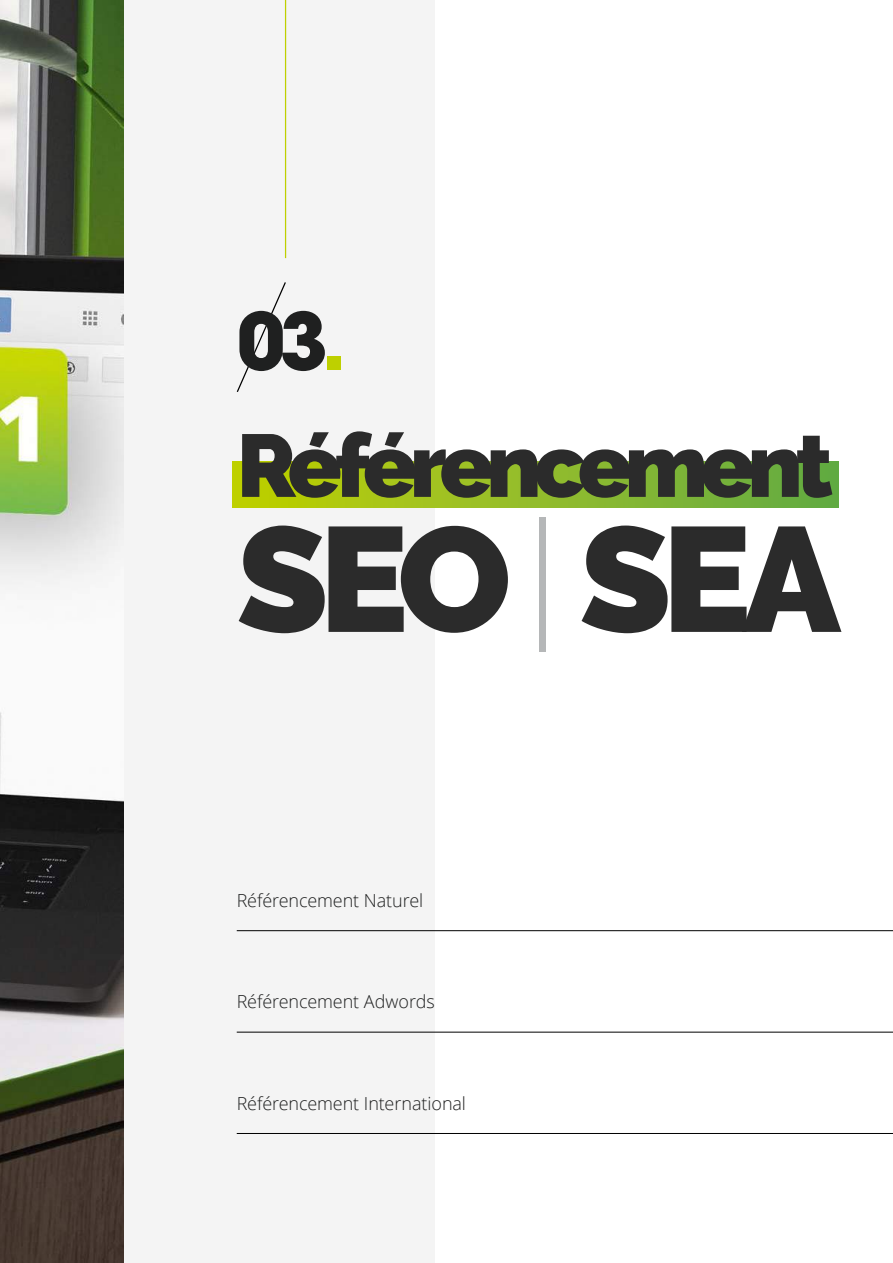
<style>
.page{position:relative;width:893px;height:1263px;background:#fff}
.page>*{position:absolute;margin:0;border:0;box-sizing:border-box;transform-origin:0 0}
.t1{font:900 148.5px "Raleway";letter-spacing:-.06em;color:#2b2b2b}
.t2{font:900 88.5px "Raleway";letter-spacing:-.08em;color:#2b2b2b}
.t3{font:700 78.45px "ITC Avant Garde Pro";color:#1f2020}
.t4{font:300 18px "Open Sans";letter-spacing:-.005em;color:#1f2020}
.s1{color:#bed000}
.s2{font-weight:300;color:#b5b7b8}
</style>
<div class="page">
<div style="left:0;top:0;width:434px;height:1263px;background:#f4f4f4"></div>
<div style="left:232px;top:461px;width:607px;height:46px;background:linear-gradient(to right,#c1d005,#63aa49)"></div>
<hr style="left:285px;top:0;width:1px;height:258px;background:#bed000">
<svg style="left:236px;top:282px;width:50px;height:110px"></svg>
<hr style="left:237px;top:930px;width:656px;height:1px;background:#000">
<hr style="left:237px;top:1032px;width:656px;height:1px;background:#000">
<hr style="left:237px;top:1133px;width:656px;height:1px;background:#000">
<img style="left:0;top:0;width:123px;height:1263px">
<h3 class="t3" style="left:237px;top:289px;width:111px">03<span class="s1">.</span></h3>
<h2 class="t2" style="left:237px;top:414px;width:598px">Référencement</h2>
<h1 class="t1" style="left:237px;top:493px;width:606px">SEO <span class="s2">|</span> SEA</h1>
<p class="t4" style="left:237px;top:888px;width:188px">Référencement Naturel</p>
<p class="t4" style="left:237px;top:989px;width:200px">Référencement Adwords</p>
<p class="t4" style="left:237px;top:1091px;width:231px">Référencement International</p>
</div>
